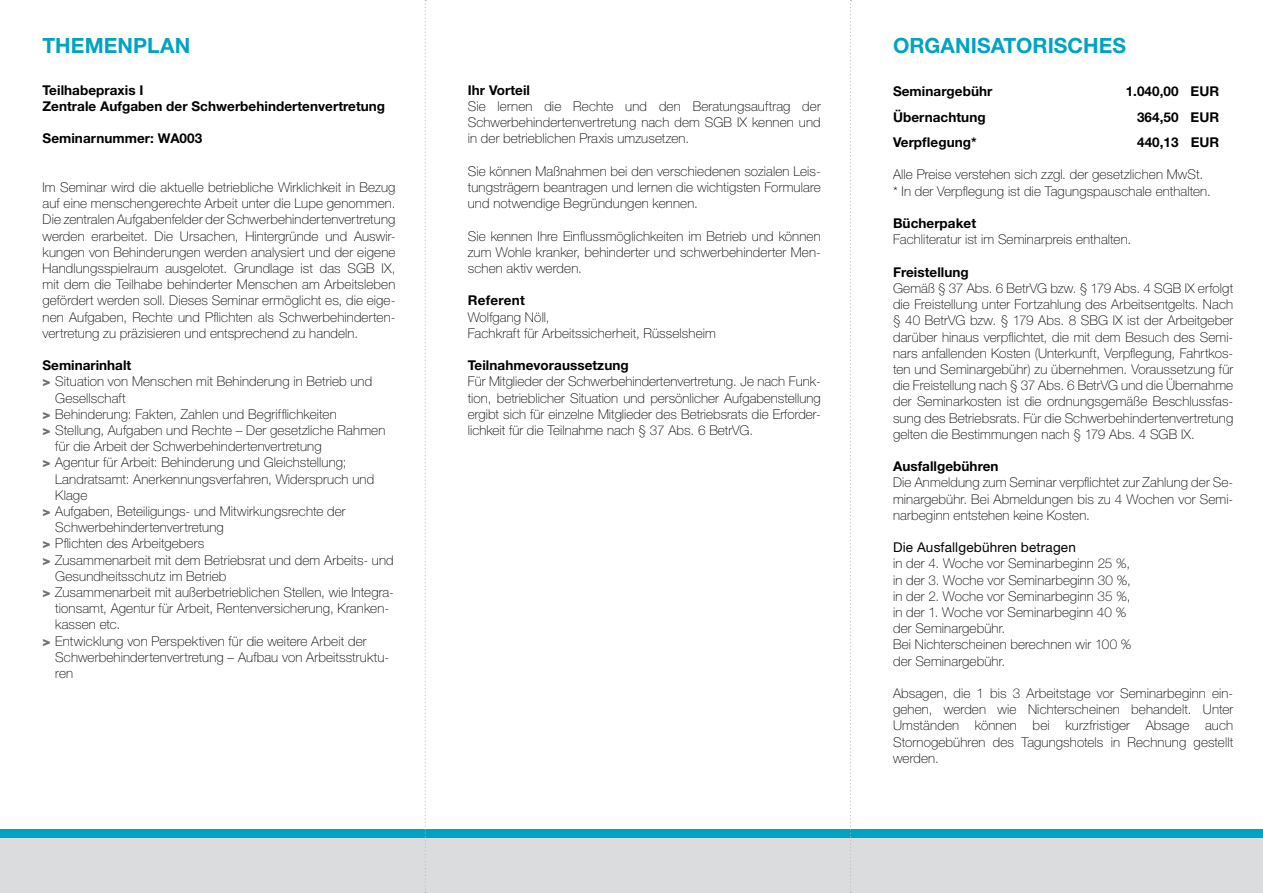
<style>
.page{position:relative;width:1263px;height:893px;background:#fff}
.page>*{position:absolute;margin:0;border:0;box-sizing:border-box;transform-origin:0 0}
.t1{font:700 21px "Helvetica Neue LT Std";letter-spacing:.005em;color:#00a3c2}
.t2{font:100 13.5px/16.2px "Helvetica Neue LT Std";letter-spacing:.01em;color:#000;text-align:justify}
.t3{font:700 13.5px/16.2px "Helvetica Neue LT Std";letter-spacing:.005em;color:#000}
.t4{font:13.5px "Helvetica Neue LT Std";letter-spacing:.015em;color:#000}
.s1{font-weight:900;color:#707172}
</style>
<div class="page">
<div style="left:0;top:831px;width:1263px;height:62px;background:#dadcdd"></div>
<div style="left:0;top:829px;width:1263px;height:9px;background:#00a3c2"></div>
<svg style="left:425px;top:0;width:1px;height:893px"></svg>
<svg style="left:850px;top:0;width:1px;height:893px"></svg>
<h1 class="t1" style="left:43px;top:33px;width:149px">THEMENPLAN</h1>
<h1 class="t1" style="left:893px;top:33px;width:235px">ORGANISATORISCHES</h1>
<p class="t3" style="left:43px;top:81px;width:344px">Teilhabepraxis I<br>Zentrale Aufgaben der Schwerbehindertenvertretung</p>
<p class="t3" style="left:43px;top:130px;width:161px">Seminarnummer: WA003</p>
<p class="t2" style="left:43px;top:179px;width:354px;text-align:left">Im Seminar wird die aktuelle betriebliche Wirklichkeit in Bezug auf eine menschengerechte Arbeit unter die Lupe genommen.<br>Die zentralen Aufgabenfelder der Schwerbehindertenvertretung werden erarbeitet. Die Ursachen, Hintergründe und Auswir&shy;kungen von Behinderungen werden analysiert und der eigene Handlungsspielraum ausgelotet. Grundlage ist das SGB IX, mit dem die Teilhabe behinderter Menschen am Arbeitsleben gefördert werden soll. Dieses Seminar ermöglicht es, die eige&shy;nen Aufgaben, Rechte und Pflichten als Schwerbehinderten&shy;vertretung zu präzisieren und entsprechend zu handeln.</p>
<p class="t3" style="left:43px;top:357px;width:90px">Seminarinhalt</p>
<p class="t2" style="left:43px;top:373px;width:331px"><span class="s1">&gt;</span> Situation von Menschen mit Behinderung in Betrieb und</p>
<p class="t2" style="left:55px;top:390px;width:72px">Gesellschaft</p>
<p class="t2" style="left:43px;top:406px;width:296px"><span class="s1">&gt;</span> Behinderung: Fakten, Zahlen und Begrifflichkeiten</p>
<p class="t2" style="left:43px;top:422px;width:344px"><span class="s1">&gt;</span> Stellung, Aufgaben und Rechte – Der gesetzliche Rahmen</p>
<p class="t2" style="left:55px;top:438px;width:268px">für die Arbeit der Schwerbehindertenvertretung</p>
<p class="t2" style="left:43px;top:454px;width:305px"><span class="s1">&gt;</span> Agentur für Arbeit: Behinderung und Gleichstellung;</p>
<p class="t2" style="left:55px;top:471px;width:320px">Landratsamt: Anerkennungsverfahren, Widerspruch und</p>
<p class="t2" style="left:55px;top:487px;width:34px">Klage</p>
<p class="t2" style="left:43px;top:503px;width:305px"><span class="s1">&gt;</span> Aufgaben, Beteiligungs- und Mitwirkungsrechte der</p>
<p class="t2" style="left:55px;top:519px;width:170px">Schwerbehindertenvertretung</p>
<p class="t2" style="left:43px;top:535px;width:163px"><span class="s1">&gt;</span> Pflichten des Arbeitgebers</p>
<p class="t2" style="left:43px;top:552px;width:353px"><span class="s1">&gt;</span> Zusammenarbeit mit dem Betriebsrat und dem Arbeits- und</p>
<p class="t2" style="left:55px;top:568px;width:173px">Gesundheitsschutz im Betrieb</p>
<p class="t2" style="left:43px;top:584px;width:353px"><span class="s1">&gt;</span> Zusammenarbeit mit außerbetrieblichen Stellen, wie Integra-</p>
<p class="t2" style="left:55px;top:600px;width:335px">tionsamt, Agentur für Arbeit, Rentenversicherung, Kranken-</p>
<p class="t2" style="left:55px;top:616px;width:67px">kassen etc.</p>
<p class="t2" style="left:43px;top:633px;width:326px"><span class="s1">&gt;</span> Entwicklung von Perspektiven für die weitere Arbeit der</p>
<p class="t2" style="left:55px;top:649px;width:335px">Schwerbehindertenvertretung – Aufbau von Arbeitsstruktu-</p>
<p class="t2" style="left:55px;top:665px;width:19px">ren</p>
<p class="t3" style="left:468px;top:81px;width:64px">Ihr Vorteil</p>
<p class="t2" style="left:468px;top:98px;width:354px">Sie lernen die Rechte und den Beratungsauftrag der Schwerbehindertenvertretung nach dem SGB IX kennen und in der betrieblichen Praxis umzusetzen.</p>
<p class="t2" style="left:468px;top:163px;width:354px">Sie können Maßnahmen bei den verschiedenen sozialen Leis&shy;tungsträgern beantragen und lernen die wichtigsten Formulare und notwendige Begründungen kennen.</p>
<p class="t2" style="left:468px;top:228px;width:354px">Sie kennen Ihre Einflussmöglichkeiten im Betrieb und können zum Wohle kranker, behinderter und schwerbehinderter Men&shy;schen aktiv werden.</p>
<p class="t3" style="left:468px;top:292px;width:59px">Referent</p>
<p class="t2" style="left:468px;top:309px;width:250px">Wolfgang Nöll,<br>Fachkraft für Arbeitssicherheit, Rüsselsheim</p>
<p class="t3" style="left:468px;top:357px;width:162px">Teilnahmevoraussetzung</p>
<p class="t2" style="left:468px;top:373px;width:354px">Für Mitglieder der Schwerbehindertenvertretung. Je nach Funk&shy;tion, betrieblicher Situation und persönlicher Aufgabenstellung ergibt sich für einzelne Mitglieder des Betriebsrats die Erforder&shy;lichkeit für die Teilnahme nach § 37 Abs. 6 BetrVG.</p>
<p class="t3" style="left:893px;top:83px;width:101px">Seminargebühr</p>
<p class="t3" style="left:1126px;top:83px;width:95px">1.040,00 EUR</p>
<p class="t3" style="left:893px;top:108px;width:94px">Übernachtung</p>
<p class="t3" style="left:1137px;top:108px;width:84px">364,50 EUR</p>
<p class="t3" style="left:893px;top:134px;width:85px">Verpflegung*</p>
<p class="t3" style="left:1137px;top:134px;width:84px">440,13 EUR</p>
<p class="t2" style="left:893px;top:167px;width:319px">Alle Preise verstehen sich zzgl. der gesetzlichen MwSt. * In der Verpflegung ist die Tagungspauschale enthalten.</p>
<p class="t3" style="left:893px;top:215px;width:85px">Bücherpaket</p>
<p class="t2" style="left:893px;top:231px;width:240px">Fachliteratur ist im Seminarpreis enthalten.</p>
<p class="t3" style="left:893px;top:263px;width:77px">Freistellung</p>
<p class="t2" style="left:893px;top:280px;width:342px">Gemäß § 37 Abs. 6 BetrVG bzw. § 179 Abs. 4 SGB IX erfolgt die Freistellung unter Fortzahlung des Arbeitsentgelts. Nach § 40 BetrVG bzw. § 179 Abs. 8 SBG IX ist der Arbeitgeber darüber hinaus verpflichtet, die mit dem Besuch des Semi&shy;nars anfallenden Kosten (Unterkunft, Verpflegung, Fahrtkos&shy;ten und Seminargebühr) zu übernehmen. Voraussetzung für die Freistellung nach § 37 Abs. 6 BetrVG und die Übernahme der Seminarkosten ist die ordnungsgemäße Beschlussfas&shy;sung des Betriebsrats. Für die Schwerbehindertenvertretung gelten die Bestimmungen nach § 179 Abs. 4 SGB IX.</p>
<p class="t3" style="left:893px;top:458px;width:107px">Ausfallgebühren</p>
<p class="t2" style="left:893px;top:474px;width:342px">Die Anmeldung zum Seminar verpflichtet zur Zahlung der Se&shy;minargebühr. Bei Abmeldungen bis zu 4 Wochen vor Semi&shy;narbeginn entstehen keine Kosten.</p>
<p class="t4" style="left:893px;top:539px;width:184px">Die Ausfallgebühren betragen</p>
<p class="t2" style="left:893px;top:555px;width:240px;text-align:left">in der 4. Woche vor Seminarbeginn 25 %, in der 3. Woche vor Seminarbeginn 30 %, in der 2. Woche vor Seminarbeginn 35 %, in der 1. Woche vor Seminarbeginn 40 % der Seminargebühr.<br>Bei Nichterscheinen berechnen wir 100 % der Seminargebühr.</p>
<p class="t2" style="left:893px;top:685px;width:342px">Absagen, die 1 bis 3 Arbeitstage vor Seminarbeginn ein&shy;gehen, werden wie Nichterscheinen behandelt. Unter Umständen können bei kurzfristiger Absage auch Stornogebühren des Tagungshotels in Rechnung gestellt werden.</p>
</div>
